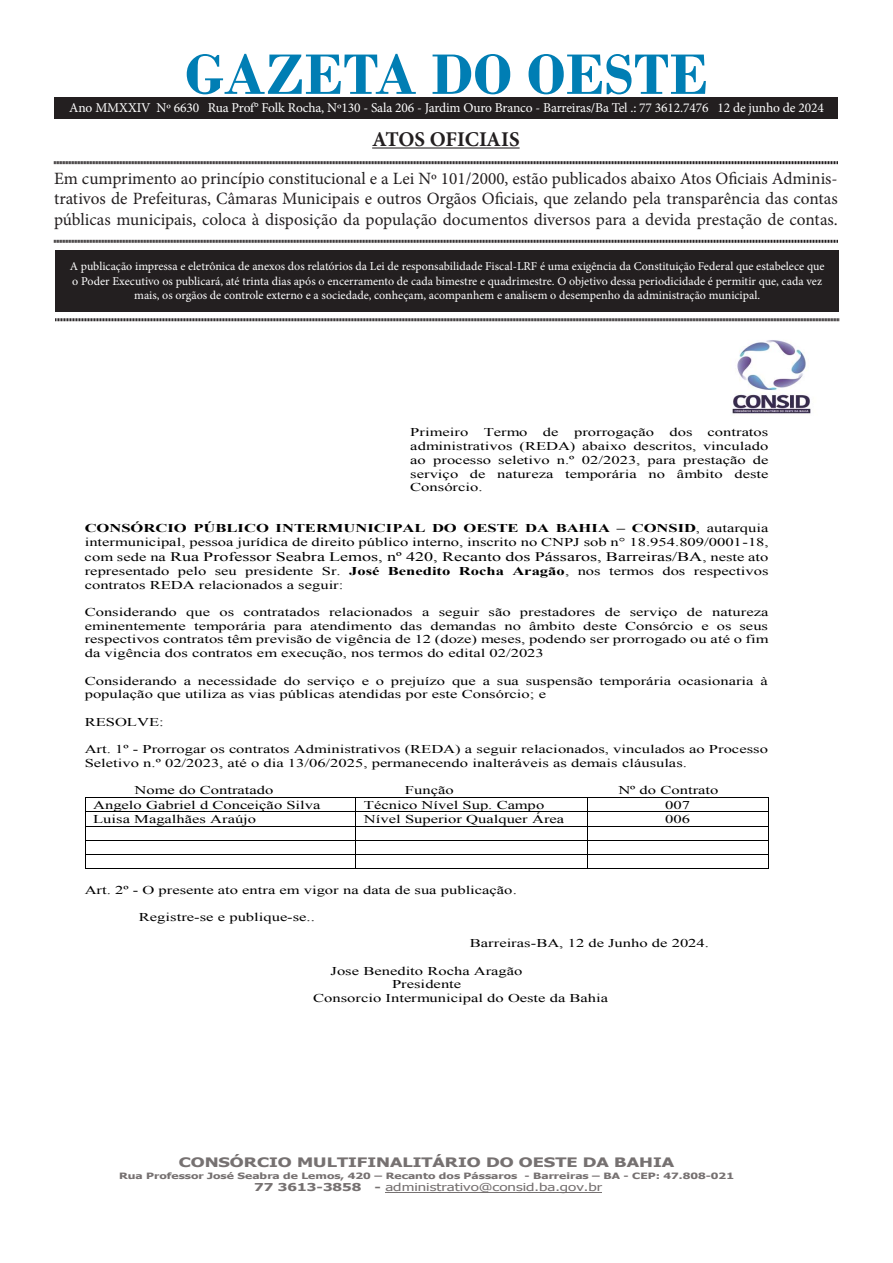
<style>
.page{position:relative;width:893px;height:1263px;background:#fff}
.page>*{position:absolute;margin:0;border:0;box-sizing:border-box;transform-origin:0 0}
.t1{font:700 60px "Bodoni";color:#007eb4}
.t2{font:700 21px "Minion Pro";letter-spacing:-.005em;color:#231f20}
.t3{font:17.25px/20.7px "Minion Pro";color:#231f20;text-align:justify}
.t4{font:13.5px "Minion Pro";letter-spacing:-.01em;color:#fff}
.t5{font:13.05px "Times New Roman";color:#000;scale:1.39 1}
.t6{font:700 13.05px "Tahoma";color:#767171;scale:1.39 1}
.t7{font:12px/13.6px "Times New Roman";color:#000;scale:1.39 1}
.t8{font:12px/14.4px "Minion Pro";color:#fff;text-align:center}
.t9{font:10.8px "Tahoma";color:#767171;scale:1.39 1}
.t10{font:700 8.7px "Tahoma";color:#767171;scale:1.39 1}
.s1{font-weight:700}
.s2{font-size:12px}
</style>
<div class="page">
<div style="left:55px;top:250px;width:784px;height:61px;background:#231f20"></div>
<hr style="left:372px;top:147px;width:148px;height:2px;background:#231f20">
<svg style="left:54px;top:161px;width:784px;height:4px;background:#908e8e"></svg>
<svg style="left:54px;top:239px;width:784px;height:4px;background:#908e8e"></svg>
<svg style="left:55px;top:318px;width:784px;height:4px;background:#908e8e"></svg>
<div style="left:54px;top:98px;width:784px;height:20px;background:#231f20"></div>
<hr style="left:385px;top:1192px;width:217px;height:1px;background:#767171">
<img style="left:732px;top:340px;width:79px;height:74px">
<hr style="left:85px;top:797px;width:270px;height:1px;background:#000">
<hr style="left:356px;top:797px;width:231px;height:1px;background:#000">
<hr style="left:587px;top:797px;width:181px;height:1px;background:#000">
<hr style="left:85px;top:812px;width:270px;height:1px;background:#000">
<hr style="left:356px;top:812px;width:231px;height:1px;background:#000">
<hr style="left:587px;top:812px;width:181px;height:1px;background:#000">
<hr style="left:85px;top:826px;width:270px;height:1px;background:#000">
<hr style="left:356px;top:826px;width:231px;height:1px;background:#000">
<hr style="left:587px;top:826px;width:181px;height:1px;background:#000">
<hr style="left:85px;top:840px;width:270px;height:1px;background:#000">
<hr style="left:356px;top:840px;width:231px;height:1px;background:#000">
<hr style="left:587px;top:840px;width:181px;height:1px;background:#000">
<hr style="left:85px;top:854px;width:270px;height:1px;background:#000">
<hr style="left:356px;top:854px;width:231px;height:1px;background:#000">
<hr style="left:587px;top:854px;width:181px;height:1px;background:#000">
<svg style="left:85px;top:798px;width:1px;height:71px"></svg>
<hr style="left:85px;top:869px;width:270px;height:1px;background:#000">
<svg style="left:355px;top:797px;width:1px;height:72px"></svg>
<hr style="left:356px;top:869px;width:231px;height:1px;background:#000">
<svg style="left:587px;top:798px;width:1px;height:71px"></svg>
<hr style="left:587px;top:869px;width:181px;height:1px;background:#000">
<svg style="left:768px;top:797px;width:1px;height:72px"></svg>
<p class="t1" style="left:185px;top:39px;width:525px">GAZETA DO OESTE</p>
<p class="t2" style="left:372px;top:124px;width:149px">ATOS OFICIAIS</p>
<p class="t3" style="left:54px;top:168px;width:785px">Em cumprimento ao princípio constitucional e a Lei Nº 101/2000, estão publicados abaixo Atos Oficiais Adminis&shy;trativos de Prefeituras, Câmaras Municipais e outros Orgãos Oficiais, que zelando pela transparência das contas públicas municipais, coloca à disposição da população documentos diversos para a devida prestação de contas.</p>
<p class="t8" style="left:70px;top:259px;width:756px">A publicação impressa e eletrônica de anexos dos relatórios da Lei de responsabilidade Fiscal-LRF é uma exigência da Constituição Federal que estabelece que o Poder Executivo os publicará, até trinta dias após o encerramento de cada bimestre e quadrimestre. O objetivo dessa periodicidade é permitir que, cada vez mais, os orgãos de controle externo e a sociedade, conheçam, acompanhem e analisem o desempenho da administração municipal.</p>
<p class="t4" style="left:69px;top:98px;width:756px">Ano MMXXIV Nº 6630 Rua Prof° Folk Rocha, Nº130 - Sala 206 - Jardim Ouro Branco - Barreiras/Ba Tel .: 77 3612.7476 12 de junho de 2024</p>
<p class="t7" style="left:410px;top:425px;width:43px">Primeiro</p>
<p class="t7" style="left:484px;top:425px;width:33px">Termo</p>
<p class="t7" style="left:543px;top:425px;width:13px">de</p>
<p class="t7" style="left:574px;top:425px;width:59px">prorrogação</p>
<p class="t7" style="left:669px;top:425px;width:18px">dos</p>
<p class="t7" style="left:410px;top:425px;width:259px;text-align:justify;text-indent:297px">contratos administrativos (REDA) abaixo descritos, vinculado ao processo seletivo n.º 02/2023, para prestação de serviço de natureza temporária no âmbito deste Consórcio.</p>
<p class="t7" style="left:85px;top:521px;width:493px"><span class="s1">CONSÓRCIO PÚBLICO INTERMUNICIPAL DO OESTE DA BAHIA – CONSID</span>, autarquia intermunicipal, pessoa jurídica de direito público interno, inscrito no CNPJ sob n° 18.954.809/0001-18,</p>
<p class="t5" style="left:85px;top:548px;width:494px"><span class="s2">com sede na</span> Rua Professor Seabra Lemos, nº 420, Recanto dos Pássaros, Barreiras/BA<span class="s2">, neste ato</span></p>
<p class="t7" style="left:85px;top:564px;width:493px">representado pelo seu presidente Sr. <span class="s1">José Benedito Rocha Aragão</span>, nos termos dos respectivos contratos REDA relacionados a seguir:</p>
<p class="t7" style="left:85px;top:605px;width:494px;text-align:justify">Considerando que os contratados relacionados a seguir são prestadores de serviço de natureza eminentemente temporária para atendimento das demandas no âmbito deste Consórcio e os seus respectivos contratos têm previsão de vigência de 12 (doze) meses, podendo ser prorrogado ou até o fim da vigência dos contratos em execução, nos termos do edital 02/2023</p>
<p class="t7" style="left:85px;top:674px;width:493px">Considerando a necessidade do serviço e o prejuízo que a sua suspensão temporária ocasionaria à população que utiliza as vias públicas atendidas por este Consórcio; e</p>
<p class="t7" style="left:85px;top:715px;width:58px">RESOLVE:</p>
<p class="t7" style="left:85px;top:742px;width:493px">Art. 1º - Prorrogar os contratos Administrativos (REDA) a seguir relacionados, vinculados ao Processo<br>Seletivo n.º 02/2023, até o dia 13/06/2025, permanecendo inalteráveis as demais cláusulas.</p>
<p class="t7" style="left:135px;top:783px;width:101px">Nome do Contratado</p>
<p class="t7" style="left:405px;top:783px;width:37px">Função</p>
<p class="t7" style="left:618px;top:783px;width:73px">Nº do Contrato</p>
<p class="t7" style="left:93px;top:797px;width:165px">Angelo Gabriel d Conceição Silva</p>
<p class="t7" style="left:364px;top:797px;width:131px">Técnico Nível Sup. Campo</p>
<p class="t7" style="left:665px;top:797px;width:19px">007</p>
<p class="t7" style="left:93px;top:812px;width:119px">Luisa Magalhães Araújo</p>
<p class="t7" style="left:364px;top:812px;width:146px">Nível Superior Qualquer Área</p>
<p class="t7" style="left:665px;top:812px;width:19px">006</p>
<p class="t7" style="left:85px;top:883px;width:312px">Art. 2º - O presente ato entra em vigor na data de sua publicação.</p>
<p class="t7" style="left:139px;top:910px;width:128px">Registre-se e publique-se..</p>
<p class="t7" style="left:470px;top:936px;width:173px">Barreiras-BA, 12 de Junho de 2024.</p>
<p class="t7" style="left:331px;top:964px;width:140px">Jose Benedito Rocha Aragão</p>
<p class="t7" style="left:392px;top:977px;width:51px">Presidente</p>
<p class="t7" style="left:313px;top:991px;width:214px">Consorcio Intermunicipal do Oeste da Bahia</p>
<p class="t6" style="left:179px;top:1153px;width:358px">CONSÓRCIO MULTIFINALITÁRIO DO OESTE DA BAHIA</p>
<p class="t10" style="left:119px;top:1169px;width:444px">Rua Professor José Seabra de Lemos, 420 – Recanto dos Pássaros - Barreiras – BA - CEP: 47.808-021</p>
<p class="t9" style="left:254px;top:1180px;width:252px"><span class="s1">77 3613-3858 -</span> administrativo@consid.ba.gov.br</p>
</div>
